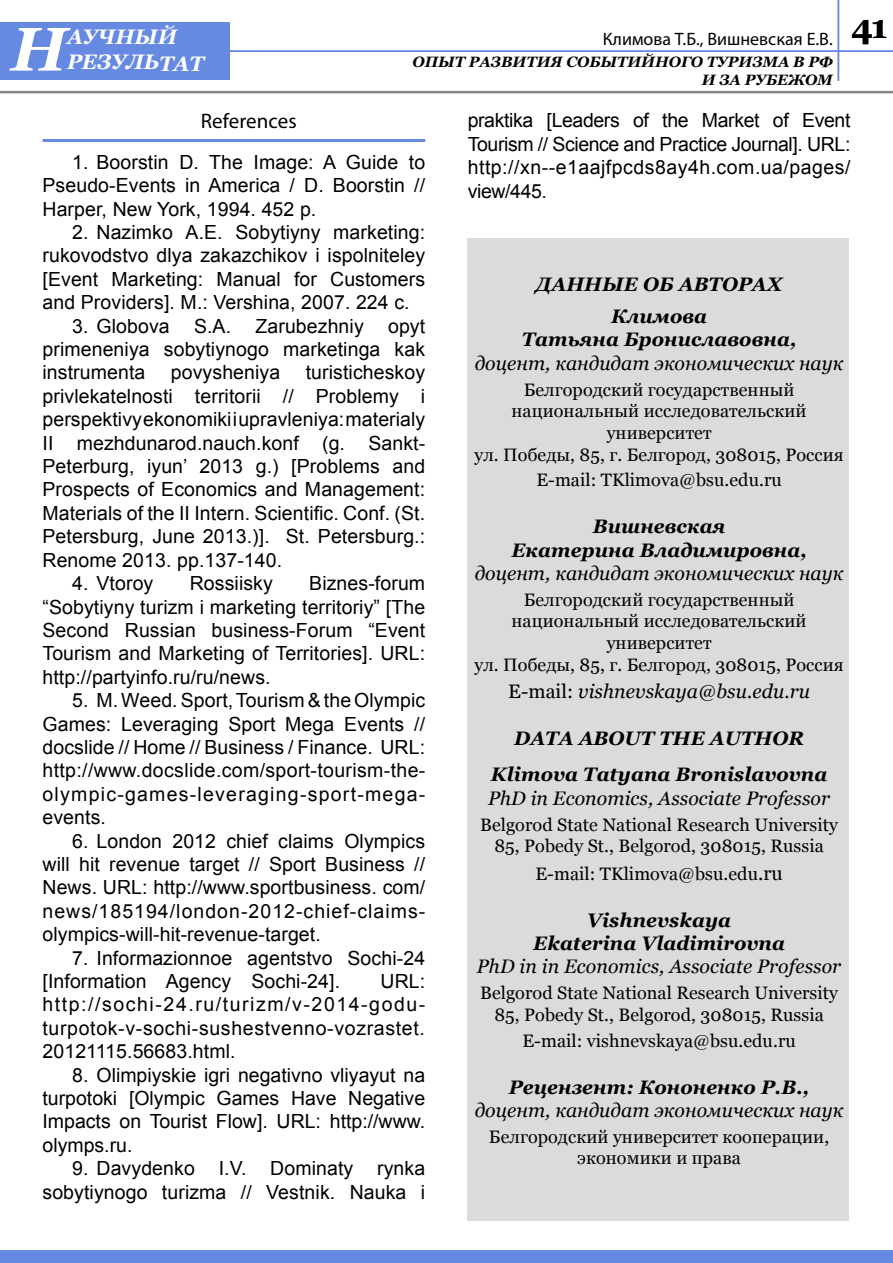
<style>
.page{position:relative;width:893px;height:1263px;background:#fff}
.page>*{position:absolute;margin:0;border:0;box-sizing:border-box;transform-origin:0 0}
.t1{font:italic 700 61.5px "Georgia";color:#fff}
.t2{font:700 33px "Georgia";color:#000}
.t3{font:italic 700 21px/25.2px "Georgia";color:#fff}
.t4{font:21px "Myriad Pro";letter-spacing:.005em;color:#000}
.t5{font:19.5px/23.4px "Arial";letter-spacing:.005em;color:#000;text-align:justify}
.t6{font:italic 19.5px "Georgia";letter-spacing:.005em;color:#000}
.t7{font:italic 700 19.5px/23.4px "Georgia";letter-spacing:.005em;color:#000;text-align:center}
.t8{font:18px/21.6px "Georgia";letter-spacing:.005em;color:#000;text-align:center}
.t9{font:18px "Myriad Pro";color:#000}
.t10{font:italic 700 15px/18px "Georgia";color:#000;text-align:right}
.s1{font-style:normal}
.s2{font-size:19.5px}
</style>
<div class="page">
<hr style="left:0;top:22px;width:1px;height:58px;background:#668ae2">
<hr style="left:0;top:91px;width:893px;height:2px;background:#848688">
<hr style="left:838px;top:0;width:1px;height:81px;background:#668ae2">
<div style="left:1px;top:22px;width:229px;height:58px;background:#668ae2"></div>
<hr style="left:213px;top:50px;width:680px;height:2px;background:#668ae2">
<div style="left:1px;top:1251px;width:891px;height:11px;background:#668ae2"></div>
<div style="left:0;top:1250px;width:893px;height:13px;border:2px solid #668ae2"></div>
<div style="left:468px;top:238px;width:381px;height:982px;background:#dadbdc"></div>
<hr style="left:43px;top:139px;width:382px;height:3px;background:#668ae2">
<p class="t3" style="left:67px;top:24px;width:138px">АУЧНЫЙ<br>РЕЗУЛЬТАТ</p>
<h1 class="t1" style="left:11px;top:9px;width:58px">Н</h1>
<p class="t9" style="left:603px;top:28px;width:232px">Климова Т.Б., Вишневская Е.В.</p>
<p class="t10" style="left:412px;top:53px;width:318px">ОПЫТ РАЗВИТИЯ СОБЫТИЙНОГО ТУРИ</p>
<p class="t10" style="left:702px;top:53px;width:133px">ЗМА В РФ<br>И ЗА РУБЕЖОМ</p>
<h2 class="t2" style="left:851px;top:5px;width:37px">41</h2>
<p class="t4" style="left:201px;top:108px;width:98px">References</p>
<p class="t5" style="left:43px;top:150px;width:384px;text-indent:30px">1. Вoorstin D. The Image: A Guide to Pseudo-Events in America / D. Вoorstin // Harper, New York, 1994. 452 p.</p>
<p class="t5" style="left:43px;top:221px;width:384px;text-indent:30px">2. Nazimko А.Е. Sobytiyny marketing: rukovodstvo dlya zakazchikov i ispolniteley [Event Marketing: Manual for Customers and Providers]. М.: Vershina, 2007. 224 с.</p>
<p class="t5" style="left:43px;top:314px;width:384px;text-indent:30px">3. Globova S.A. Zarubezhniy opyt primeneniya sobytiynogo marketinga kak instrumenta</p>
<p class="t5" style="left:43px;top:361px;width:384px;text-indent:263px">turisticheskoy privlekatelnosti territorii // Problemy i perspektivy ekonomiki i upravleniya: materialy II mezhdunarod.nauch.konf (g. Sankt-Peterburg, iyun’ 2013 g.) [Problems and Prospects of Economics and Management:<br>Materials of the II Intern. Scientific. Conf. (St.<br>Petersburg, June 2013.)]. St. Petersburg.:<br>Renome 2013. pp.137-140.</p>
<p class="t5" style="left:72px;top:572px;width:83px">4. Vtoroy</p>
<p class="t5" style="left:190px;top:572px;width:85px">Rossiisky</p>
<p class="t5" style="left:171px;top:361px;width:111px">povysheniya</p>
<p class="t5" style="left:43px;top:572px;width:384px;text-indent:267px">Biznes-forum “Sobytiyny turizm i marketing territoriy” [The Second Russian business-Forum “Event Tourism and Marketing of Territories]. URL: http://partyinfo.ru/ru/news.</p>
<p class="t5" style="left:43px;top:689px;width:384px;text-indent:30px">5. M. Weed. Sport, Tourism &amp; the Olympic Games: Leveraging Sport Mega Events // docslide // Home // Business / Finance. URL: http://www.docslide.com/sport-tourism-the&shy;olympic-games-leveraging-sport-mega&shy;events.</p>
<p class="t5" style="left:43px;top:829px;width:384px;text-indent:30px">6. London 2012 chief claims Olympics will hit revenue target // Sport Business // News. URL: http://www.sportbusiness. com/ news/185194/london-2012-chief-claims&shy;olympics-will-hit-revenue-target.</p>
<p class="t5" style="left:43px;top:946px;width:384px;text-indent:30px">7. Informazionnoe agentstvo Sochi-24 [Information Agency Sochi-24].</p>
<p class="t5" style="left:43px;top:969px;width:384px;text-indent:338px">URL: http://sochi-24.ru/turizm/v-2014-godu&shy;turpotok-v-sochi-sushestvenno-vozrastet.<br>20121115.56683.html.</p>
<p class="t5" style="left:43px;top:1063px;width:384px;text-indent:30px">8. Olimpiyskie igri negativno vliyayut na turpotoki [Olympic Games Have Negative Impacts on Tourist Flow]. URL: http://www. olymps.ru.</p>
<p class="t5" style="left:43px;top:1157px;width:384px;text-align:right">9. Davydenko I.V. Dominaty rynka sobytiynogo turizma // Vestnik. Nauka i</p>
<p class="t5" style="left:468px;top:109px;width:384px">praktika [Leaders of the Market of Event Tourism // Science and Practice Journal]. URL: http://xn--e1aajfpcds8ay4h.com.ua/pages/ view/445.</p>
<p class="t7" style="left:536px;top:268px;width:248px;line-height:32px">ДАННЫЕ ОБ АВТОРАХ<br>Климова</p>
<p class="t7" style="left:522px;top:328px;width:276px">Татьяна Брониславовна,</p>
<p class="t6" style="left:475px;top:351px;width:370px">доцент, кандидат экономических наук</p>
<p class="t8" style="left:474px;top:379px;width:371px">Белгородский государственный национальный исследовательский университет<br>ул. Победы, 85, г. Белгород, 308015, Россия</p>
<p class="t8" style="left:536px;top:470px;width:247px">E-mail: TKlimova@bsu.edu.ru</p>
<p class="t7" style="left:511px;top:515px;width:297px">Вишневская<br>Екатерина Владимировна,</p>
<p class="t6" style="left:475px;top:561px;width:370px">доцент, кандидат экономических наук</p>
<p class="t8" style="left:474px;top:589px;width:371px">Белгородский государственный национальный исследовательский университет<br>ул. Победы, 85, г. Белгород, 308015, Россия</p>
<p class="t6" style="left:508px;top:679px;width:303px"><span class="s1">E-mail:</span> vishnevskaya@bsu.edu.ru</p>
<p class="t7" style="left:491px;top:720px;width:338px;line-height:36.2px">DATA ABOUT THE AUTHOR<br>Klimova Tatyana Bronislavovna</p>
<p class="t6" style="left:488px;top:786px;width:343px">PhD in Economics, Associate Professor</p>
<p class="t8" style="left:480px;top:814px;width:359px">Belgorod State National Research University<br>85, Pobedy St., Belgorod, 308015, Russia</p>
<p class="t8" style="left:535px;top:863px;width:249px">E-mail: TKlimova@bsu.edu<span class="s2">.ru</span></p>
<p class="t7" style="left:533px;top:908px;width:253px">Vishnevskaya<br>Ekaterina Vladimirovna</p>
<p class="t6" style="left:477px;top:954px;width:366px">PhD in in Economics, Associate Professor</p>
<p class="t8" style="left:480px;top:983px;width:359px">Belgorod State National Research University<br>85, Pobedy St., Belgorod, 308015, Russia</p>
<p class="t8" style="left:522px;top:1030px;width:275px">E-mail: vishnevskaya@bsu.edu.ru</p>
<p class="t7" style="left:509px;top:1075px;width:302px">Рецензент: Кононенко Р.В.,</p>
<p class="t6" style="left:475px;top:1098px;width:370px">доцент, кандидат экономических наук</p>
<p class="t8" style="left:489px;top:1126px;width:342px">Белгородский университет кооперации, экономики и права</p>
</div>
